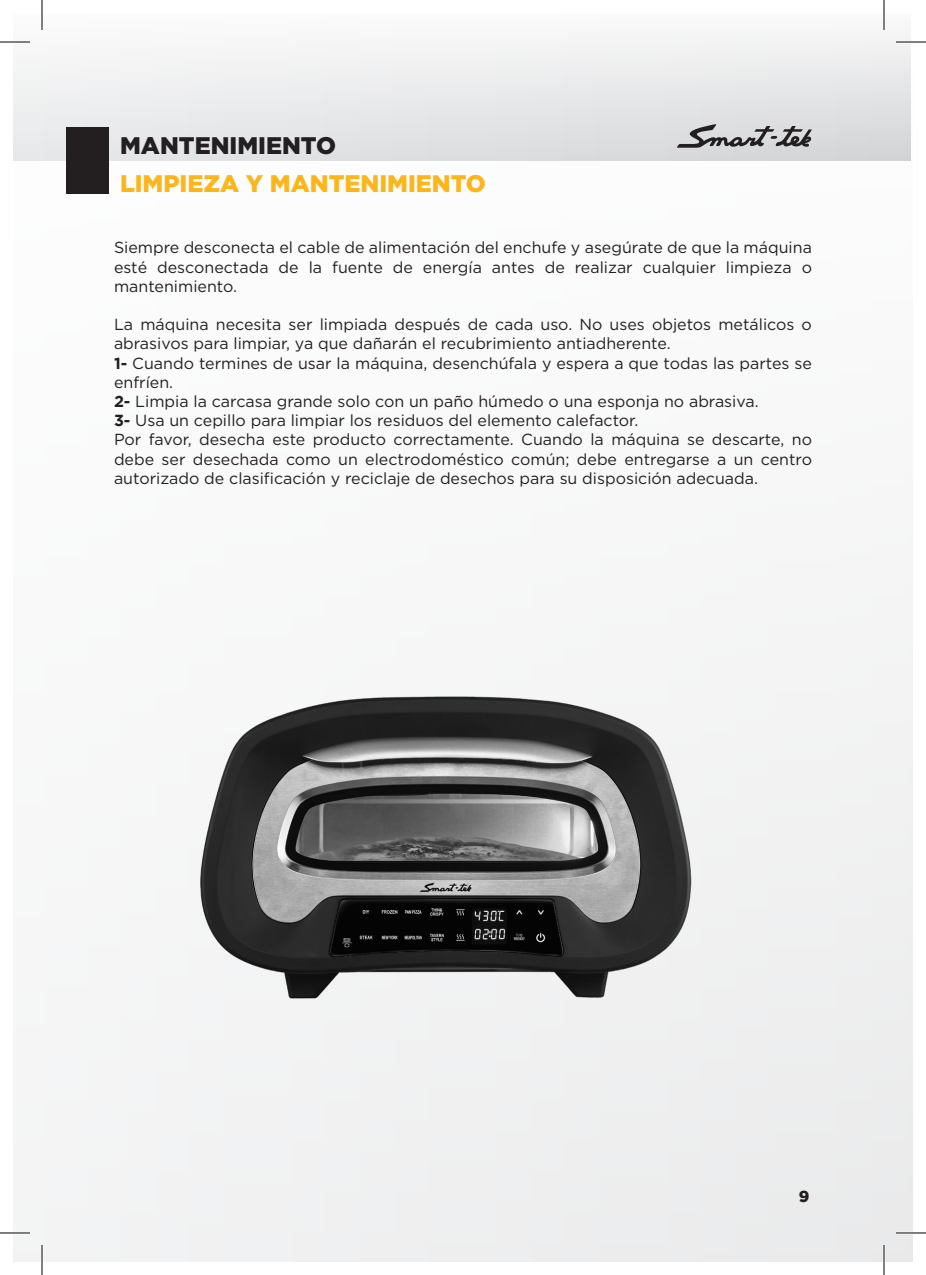
<style>
.page{position:relative;width:926px;height:1275px;background:#fff}
.page>*{position:absolute;margin:0;border:0;box-sizing:border-box;transform-origin:0 0}
.t1{font:900 24px "Gotham";color:#fcb61c}
.t2{font:900 24px "Gotham";color:#231f20}
.t3{font:16px/19.2px "Gotham";color:#231f20;text-align:justify}
.t4{font:900 16px "Gotham";color:#231f20}
.s1{font-weight:700}
</style>
<div class="page">
<div style="left:14px;top:14px;width:898px;height:1247px;background:#f6f7f7"></div>
<div style="left:14px;top:14px;width:897px;height:146px;background:linear-gradient(to bottom,#fbfbfb,#dcdddf)"></div>
<svg style="left:677px;top:124px;width:135px;height:24px;background:#a1a0a2"></svg>
<div style="left:66px;top:127px;width:43px;height:67px;background:#231f20"></div>
<img style="left:200px;top:696px;width:492px;height:303px">
<hr style="left:0;top:41px;width:30px;height:2px;background:#fff">
<hr style="left:896px;top:41px;width:30px;height:2px;background:#fff">
<hr style="left:0;top:1231px;width:30px;height:3px;background:#fff">
<hr style="left:896px;top:1231px;width:30px;height:3px;background:#fff">
<hr style="left:41px;top:0;width:2px;height:30px;background:#fff">
<hr style="left:41px;top:1245px;width:2px;height:30px;background:#fff">
<hr style="left:883px;top:0;width:2px;height:30px;background:#fff">
<hr style="left:883px;top:1245px;width:2px;height:30px;background:#fff">
<hr style="left:0;top:42px;width:30px;height:1px;background:#000">
<hr style="left:896px;top:42px;width:30px;height:1px;background:#000">
<hr style="left:0;top:1232px;width:30px;height:1px;background:#000">
<hr style="left:896px;top:1232px;width:30px;height:1px;background:#000">
<hr style="left:42px;top:0;width:1px;height:30px;background:#000">
<hr style="left:42px;top:1245px;width:1px;height:30px;background:#000">
<hr style="left:884px;top:0;width:1px;height:30px;background:#000">
<hr style="left:884px;top:1245px;width:1px;height:30px;background:#000">
<h1 class="t2" style="left:120px;top:131px;width:217px">MANTENIMIENTO</h1>
<h1 class="t1" style="left:120px;top:170px;width:367px">LIMPIEZA Y MANTENIMIENTO</h1>
<p class="t3" style="left:114px;top:238px;width:699px">Siempre desconecta el cable de alimentación del enchufe y asegúrate de que la máquina esté desconectada de la fuente de energía antes de realizar cualquier limpieza o mantenimiento.</p>
<p class="t3" style="left:114px;top:314px;width:699px;text-align:left">La máquina necesita ser limpiada después de cada uso. No uses objetos metálicos o abrasivos para limpiar, ya que dañarán el recubrimiento antiadherente.<br><span class="s1">1-</span> Cuando termines de usar la máquina, desenchúfala y espera a que todas las partes se enfríen.<br><span class="s1">2-</span> Limpia la carcasa grande solo con un paño húmedo o una esponja no abrasiva.<br><span class="s1">3-</span> Usa un cepillo para limpiar los residuos del elemento calefactor.<br>Por favor, desecha este producto correctamente. Cuando la máquina se descarte, no debe ser desechada como un electrodoméstico común; debe entregarse a un centro autorizado de clasificación y reciclaje de desechos para su disposición adecuada.</p>
<p class="t4" style="left:799px;top:1187px;width:12px">9</p>
</div>
